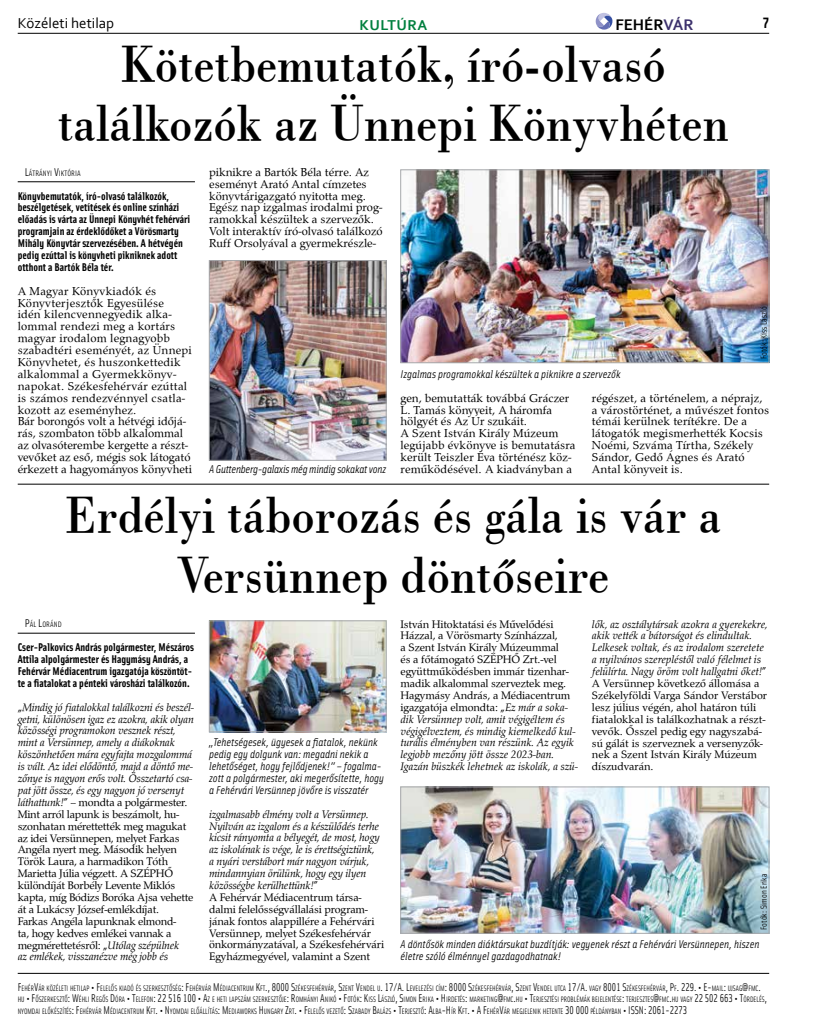
<style>
.page{position:relative;width:833px;height:1025px;background:#fff}
.page>*{position:absolute;margin:0;border:0;box-sizing:border-box;transform-origin:0 0}
.t1{font:52.5px/59.4px "Bodoni PFL";color:#000;text-align:center;scale:.9 1}
.t2{font:700 16.12px "Corbel";color:#000}
.t3{font:15px "Corbel";color:#000}
.t4{font:700 15px "Corbel";letter-spacing:.04em;color:#007f3e}
.t5{font:700 15px "Solex";color:#000}
.t6{font:11.88px/11.9px "Palladius";letter-spacing:.01em;color:#000}
.t7{font:11.25px/11.9px "Palladius";letter-spacing:-.01em;color:#000}
.t8{font:italic 11.25px/11.9px "Palladius";letter-spacing:-.02em;color:#000}
.t9{font:700 11.25px/11.9px "Solex";color:#000}
.t10{font:italic 11.25px/11.9px "Solex";color:#000}
.t11{font:italic 11.25px "Solex";letter-spacing:-.02em;color:#000}
.t12{font:8.75px "Solex";color:#000}
.t13{font:7.88px/11.9px "Solex";color:#000;scale:.88 1}
.t14{font:7.88px "Solex";color:#000}
.s1{color:#3c316c}
.s2{font-size:11.25px}
.s3{font-style:italic}
.s4{font-style:normal}
</style>
<div class="page">
<hr style="left:18px;top:33px;width:751px;height:1px;background:#000">
<svg style="left:595px;top:13px;width:17px;height:17px"></svg>
<img style="left:211px;top:622px;width:173px;height:107px">
<div style="left:209px;top:620px;width:177px;height:111px;border:1px solid #a7a9ac"></div>
<hr style="left:18px;top:972px;width:751px;height:1px;background:#000">
<hr style="left:18px;top:181px;width:177px;height:1px;background:#000">
<hr style="left:18px;top:632px;width:177px;height:1px;background:#000">
<img style="left:402px;top:171px;width:365px;height:190px">
<div style="left:400px;top:169px;width:369px;height:194px;border:1px solid #a7a9ac"></div>
<img style="left:402px;top:788px;width:365px;height:143px">
<div style="left:400px;top:786px;width:369px;height:147px;border:1px solid #a7a9ac"></div>
<hr style="left:18px;top:483px;width:751px;height:1px;background:#000">
<img style="left:211px;top:262px;width:173px;height:196px">
<div style="left:209px;top:260px;width:177px;height:200px;border:1px solid #a7a9ac"></div>
<h3 class="t3" style="left:18px;top:13px;width:98px">Közéleti hetilap</h3>
<h3 class="t4" style="left:359px;top:15px;width:70px">KULTÚRA</h3>
<h2 class="t2" style="left:615px;top:14px;width:80px">FEHÉR<span class="s1">VÁR</span></h2>
<h3 class="t5" style="left:762px;top:13px;width:8px">7</h3>
<h1 class="t1" style="left:58px;top:33px;width:747px">Kötetbemutatók, író-olvasó találkozók az Ünnepi Könyvhéten</h1>
<p class="t14" style="left:25px;top:168px;width:57px"><span class="s2">L</span>ÁTRÁNYI <span class="s2">V</span>IKTÓRIA</p>
<p class="t9" style="left:18px;top:189px;width:174px">Könyvbemutatók, író-olvasó találkozók, beszélgetések, vetítések és online színházi előadás is várta az Ünnepi Könyvhét fehérvári programjain az érdeklődőket a Vörösmarty Mihály Könyvtár szervezésében. A hétvégén pedig ezúttal is könyvheti pikniknek adott otthont a Bartók Béla tér.</p>
<p class="t6" style="left:18px;top:285px;width:176px">A Magyar Könyvkiadók és<br>Könyvterjesztők Egyesülése<br>idén kilencvennegyedik alka&shy;lommal rendezi meg a kortárs magyar irodalom legnagyobb szabadtéri eseményét, az Ünnepi<br>Könyvhetet, és huszonkettedik alkalommal a Gyermekkönyv&shy;napokat. Székesfehérvár ezúttal is számos rendezvénnyel csatla&shy;kozott az eseményhez.<br>Bár borongós volt a hétvégi időjá&shy;rás, szombaton több alkalommal az olvasóterembe kergette a részt&shy;vevőket az eső, mégis sok látogató érkezett a hagyományos könyvheti</p>
<p class="t6" style="left:209px;top:166px;width:175px">piknikre a Bartók Béla térre. Az eseményt Arató Antal címzetes könyvtárigazgató nyitotta meg.<br>Egész nap izgalmas irodalmi prog&shy;ramokkal készültek a szervezők.<br>Volt interaktív író-olvasó találkozó Ruff Orsolyával a gyermekrészle-</p>
<p class="t10" style="left:400px;top:367px;width:222px">Izgalmas programokkal készültek a piknikre a szervezők</p>
<p class="t12" style="left:758px;top:359px;width:54px;rotate:-90deg">Fotók: Kiss László</p>
<p class="t6" style="left:400px;top:391px;width:176px">gen, bemutatták továbbá Gráczer<br>L. Tamás könyveit, A háromfa hölgyét és Az Úr szukáit.<br>A Szent István Király Múzeum legújabb évkönyve is bemutatásra került Teiszler Éva történész köz&shy;reműködésével. A kiadványban a</p>
<p class="t6" style="left:592px;top:391px;width:179px">régészet, a történelem, a néprajz, a várostörténet, a művészet fontos témái kerülnek terítékre. De a látogatók megismerhették Kocsis<br>Noémi, Szváma Tírtha, Székely<br>Sándor, Gedő Ágnes és Arató</p>
<p class="t11" style="left:209px;top:461px;width:178px">A Guttenberg-galaxis még mindig sokakat vonz</p>
<p class="t6" style="left:592px;top:463px;width:93px">Antal könyveit is.</p>
<h1 class="t1" style="left:66px;top:484px;width:730px">Erdélyi táborozás és gála is vár a<br>Versünnep döntőseire</h1>
<p class="t14" style="left:25px;top:619px;width:38px"><span class="s2">P</span>ÁL <span class="s2">L</span>ORÁND</p>
<p class="t9" style="left:18px;top:640px;width:178px">Cser-Palkovics András polgármester, Mészáros Attila alpolgármester és Hagymásy András, a Fehérvár Médiacentrum igazgatója köszöntöt&shy;te a fiatalokat a pénteki városházi találkozón.</p>
<p class="t7" style="left:18px;top:700px;width:178px">„<span class="s3">Mindig jó fiatalokkal találkozni és beszél&shy;getni, különösen igaz ez azokra, akik olyan közösségi programokon vesznek részt, mint a Versünnep, amely a diákoknak köszönhetően mára egyfajta mozgalommá is vált. Az idei elődöntő, majd a döntő me&shy;zőnye is nagyon erős volt. Összetartó csa&shy;pat jött össze, és egy nagyon jó versenyt láthattunk!</span>” – mondta a polgármester.<br>Mint arról lapunk is beszámolt, hu&shy;szonhatan mérettették meg magukat az idei Versünnepen, melyet Farkas Angéla nyert meg. Második helyen Török Laura, a harmadikon Tóth Marietta Júlia végzett. A SZÉPHŐ különdíját Borbély Levente Miklós kapta, míg Bódizs Boróka Ajsa vehette át a Lukácsy József-emlékdíjat.<br>Farkas Angéla lapunknak elmond-<br>ta, hogy kedves emlékei vannak a megmérettetésről: „<span class="s3">Utólag szépülnek<br>az emlékek, visszanézve még jobb és</span></p>
<p class="t10" style="left:209px;top:735px;width:176px">„Tehetségesek, ügyesek a fiatalok, nekünk pedig egy dolgunk van: megadni nekik a lehetőséget, hogy fejlődjenek!” – fogalma&shy;zott a polgármester, aki megerősítette, hogy a Fehérvári Versünnep jövőre is visszatér</p>
<p class="t8" style="left:209px;top:807px;width:176px">izgalmasabb élmény volt a Versünnep.<br>Nyilván az izgalom és a készülődés terhe kicsit rányomta a bélyegét, de most, hogy az iskolának is vége, le is érettségiztünk,<br>a nyári verstábort már nagyon várjuk, mindannyian örülünk, hogy egy ilyen közösségbe kerülhettünk!<span class="s4">”<br>A Fehérvár Médiacentrum társa&shy;dalmi felelősségvállalási program&shy;jának fontos alappillére a Fehérvári Versünnep, melyet Székesfehérvár önkormányzatával, a Székesfehérvári Egyházmegyével, valamint a Szent</span></p>
<p class="t7" style="left:400px;top:617px;width:179px">István Hitoktatási és Művelődési Házzal, a Vörösmarty Színházzal,<br>a Szent István Király Múzeummal<br>és a főtámogató SZÉPHŐ Zrt.-vel együttműködésben immár tizenhar&shy;madik alkalommal szerveztek meg.<br>Hagymásy András, a Médiacentrum igazgatója elmondta: „<span class="s3">Ez már a soka&shy;dik Versünnep volt, amit végigéltem és végigélveztem, és mindig kiemelkedő kul&shy;turális élményben van részünk. Az egyik legjobb mezőny jött össze 2023-ban.<br>Igazán büszkék lehetnek az iskolák, a szü-</span></p>
<p class="t7" style="left:592px;top:617px;width:177px"><span class="s3">lők, az osztálytársak azokra a gyerekekre, akik vették a bátorságot és elindultak.<br>Lelkesek voltak, és az irodalom szeretete a nyilvános szerepléstől való félelmet is felülírta. Nagy öröm volt hallgatni őket!</span>” A Versünnep következő állomása a Székelyföldi Varga Sándor Verstábor lesz július végén, ahol határon túli fiatalokkal is találkozhatnak a részt&shy;vevők. Ősszel pedig egy nagyszabá&shy;sú gálát is szerveznek a versenyzők&shy;nek a Szent István Király Múzeum díszudvarán.</p>
<p class="t12" style="left:758px;top:929px;width:58px;rotate:-90deg">Fotók: Simon Erika</p>
<p class="t10" style="left:400px;top:937px;width:360px">A döntősök minden diáktársukat buzdítják: vegyenek részt a Fehérvári Versünnepen, hiszen életre szóló élménnyel gazdagodhatnak!</p>
<p class="t13" style="left:18px;top:981px;width:853px"><span class="s2">F</span>EHÉR<span class="s2">V</span>ÁR KÖZÉLETI HETILAP <span class="s2">• F</span>ELELŐS KIADÓ ÉS SZERKESZTŐSÉG<span class="s2">: F</span>EHÉRVÁR <span class="s2">M</span>ÉDIACENTRUM <span class="s2">K</span>FT<span class="s2">., 8000 S</span>ZÉKESFEHÉRVÁR<span class="s2">, S</span>ZENT <span class="s2">V</span>ENDEL U<span class="s2">. 17/A. L</span>EVELEZÉSI CÍM <span class="s2">: 8000 S</span>ZÉKESFEHÉRVÁR<span class="s2">, S</span>ZENT <span class="s2">V</span>ENDEL UTCA <span class="s2">17/A.</span> VAGY <span class="s2">8001 S</span>ZÉKESFEHÉRVÁR<span class="s2">, P</span>F<span class="s2">. 229. • E-</span>MAIL<span class="s2">:</span> UJSAG<span class="s2">@</span>FMC<span class="s2">.<br></span>HU <span class="s2">• F</span>ŐSZERKESZTŐ<span class="s2">: W</span>ÉHLI <span class="s2">R</span>EGŐS <span class="s2">D</span>ÓRA <span class="s2">• T</span>ELEFON<span class="s2">: 22 516 100 • A</span>Z E HETI LAPSZÁM SZERKESZTŐJE<span class="s2">: R</span>OM HÁNYI <span class="s2">A</span>NIKÓ <span class="s2">• F</span>OTÓK<span class="s2">: K</span>ISS <span class="s2">L</span>ÁSZLÓ<span class="s2">, S</span>IMON <span class="s2">E</span> RIKA <span class="s2">• H</span> IRDETÉS<span class="s2">:</span> MARKETING<span class="s2">@</span>FMC<span class="s2">.</span>HU <span class="s2">• T</span>ERJESZTÉSI PROBLÉMÁK BEJELENTÉSE<span class="s2">:</span> TERJESZTES<span class="s2">@</span>FMC<span class="s2">.</span>HU VAGY <span class="s2">22 502 663 • T</span>ÖRDELÉS<span class="s2">,<br></span>NYOM DAI ELŐKÉSZÍTÉS<span class="s2">: F</span>EHÉRVÁR <span class="s2">M</span>ÉDIACENTRUM <span class="s2">K</span>FT<span class="s2">. • N</span> YOM DAI ELŐÁLLÍTÁS<span class="s2">: M</span>EDIAWORKS <span class="s2">H</span> UNGARY <span class="s2">Z</span>RT<span class="s2">. • F</span>ELELŐS VEZETŐ<span class="s2">: S</span>ZABADY <span class="s2">B</span>ALÁZS <span class="s2">• T</span>ERJESZTŐ<span class="s2">: A</span>LBA<span class="s2">-H</span> ÍR <span class="s2">K</span>FT<span class="s2">. • A F</span>EHÉR<span class="s2">V</span>ÁR M EGJELENIK HETENTE <span class="s2">30 000</span> PÉLDÁNYBAN <span class="s2">• ISSN : 2061-2273</span></p>
</div>
